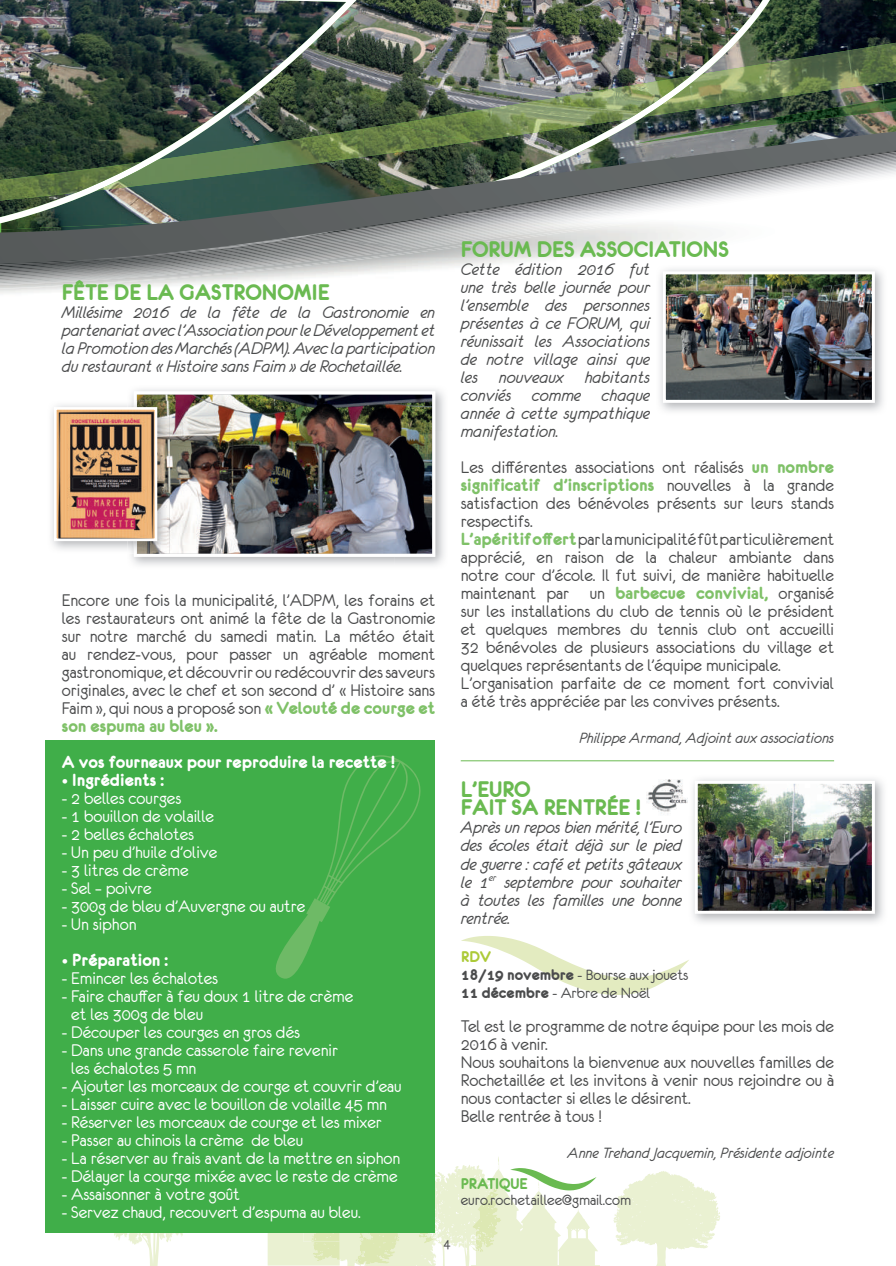
<style>
.page{position:relative;width:896px;height:1266px;background:#fff}
.page>*{position:absolute;margin:0;border:0;box-sizing:border-box;transform-origin:0 0}
.t1{font:24px/18px "Eurofurencebold";color:#6aba51}
.t2{font:18.75px/18px "Eurofurenceregular";color:#4b4c4d}
.t3{font:18.75px/18px "Eurofurenceregular";color:#fff}
.t4{font:18.75px/18px "Eurofurenceitalic";letter-spacing:-.01em;color:#4b4c4d;text-align:justify}
.t5{font:18.75px "Eurofurencebold";color:#fff}
.t6{font:18.75px "Eurofurencebold";color:#7fc168}
.t7{font:16.5px/18px "Eurofurenceregular";color:#4b4c4d}
.t8{font:16.5px "Eurofurenceitalic";color:#4b4c4d}
.t9{font:16.5px "Eurofurencebold";color:#6aba51}
.t10{font:16.5px "Eurofurencebold";color:#acca37}
.t11{font:15px "Eurofurenceregular";color:#4b4c4d}
.s1{font-family:"Eurofurencebold";color:#7fc168}
.s2{font-family:"Helvetica";font-weight:300;font-size:12.75px}
.s3{font-family:"Eurofurenceregular";color:#4b4c4d}
.s4{font-family:"Eurofurencebold"}
</style>
<div class="page">
<svg style="left:613px;top:1171px;width:107px;height:94px"></svg>
<svg style="left:103px;top:1232px;width:158px;height:33px"></svg>
<svg style="left:778px;top:0;width:117px;height:40px;background:#152220"></svg>
<img style="left:360px;top:0;width:418px;height:129px">
<img style="left:0;top:0;width:360px;height:129px">
<img style="left:0;top:264px;width:426px;height:25px">
<img style="left:363px;top:124px;width:33px;height:5px">
<img style="left:643px;top:40px;width:252px;height:55px">
<img style="left:396px;top:76px;width:238px;height:53px">
<svg style="left:628px;top:74px;width:74px;height:45px;background:#8c9c74"></svg>
<svg style="left:0;top:129px;width:895px;height:135px"></svg>
<img style="left:634px;top:95px;width:261px;height:49px">
<div style="left:46px;top:740px;width:389px;height:492px;background:#40ae49"></div>
<svg style="left:275px;top:755px;width:146px;height:223px"></svg>
<svg style="left:461px;top:936px;width:228px;height:59px"></svg>
<svg style="left:267px;top:1157px;width:333px;height:109px"></svg>
<img style="left:131px;top:389px;width:313px;height:41px">
<img style="left:394px;top:430px;width:50px;height:136px">
<img style="left:134px;top:391px;width:301px;height:165px">
<img style="left:666px;top:275px;width:204px;height:124px">
<div style="left:662px;top:271px;width:212px;height:132px;border:3px solid #fff"></div>
<img style="left:51px;top:401px;width:119px;height:152px">
<img style="left:58px;top:411px;width:95px;height:126px">
<div style="left:54px;top:407px;width:103px;height:134px;border:3px solid #fff"></div>
<img style="left:646px;top:779px;width:42px;height:36px">
<img style="left:698px;top:784px;width:172px;height:125px">
<div style="left:694px;top:780px;width:180px;height:133px;border:3px solid #fff"></div>
<hr style="left:460px;top:760px;width:374px;height:1px;background:#6aba51">
<p class="t1" style="left:62px;top:283px;width:269px">FÊTE DE LA GASTRONOMIE</p>
<p class="t4" style="left:62px;top:303px;width:375px">Millésime 2016 de la fête de la Gastronomie en partenariat avec l’Association pour le Développement et la Promotion des Marchés (ADPM). Avec la participation du restaurant « Histoire sans Faim » de Rochetaillée.</p>
<p class="t2" style="left:62px;top:591px;width:375px;text-align:justify">Encore une fois la municipalité, l’ADPM, les forains et les restaurateurs ont animé la fête de la Gastronomie sur notre marché du samedi matin. La météo était au rendez-vous, pour passer un agréable moment gastronomique, et découvrir ou redécouvrir des saveurs originales, avec le chef et son second d’ « Histoire sans Faim », qui nous a proposé son <span class="s1">« Velouté de courge et</span></p>
<p class="t6" style="left:62px;top:716px;width:157px">son espuma au bleu ».</p>
<p class="t5" style="left:62px;top:752px;width:335px">A vos fourneaux pour reproduire la recette !</p>
<p class="t5" style="left:62px;top:770px;width:104px"><span class="s2">•</span> Ingrédients :</p>
<p class="t3" style="left:62px;top:789px;width:121px">- 2 belles courges</p>
<p class="t3" style="left:62px;top:807px;width:154px">- 1 bouillon de volaille</p>
<p class="t3" style="left:62px;top:825px;width:134px">- 2 belles échalotes</p>
<p class="t3" style="left:62px;top:843px;width:157px">- Un peu d’huile d’olive</p>
<p class="t3" style="left:62px;top:861px;width:128px">- 3 litres de crème</p>
<p class="t3" style="left:62px;top:879px;width:91px">- Sel – poivre</p>
<p class="t3" style="left:62px;top:897px;width:245px">- 300g de bleu d’Auvergne ou autre</p>
<p class="t3" style="left:62px;top:915px;width:76px">- Un siphon</p>
<p class="t5" style="left:62px;top:950px;width:108px"><span class="s2">•</span> Préparation :</p>
<p class="t3" style="left:62px;top:969px;width:158px">- Emincer les échalotes</p>
<p class="t3" style="left:71px;top:987px;width:283px;text-indent:-9px">- Faire chauffer à feu doux 1 litre de crème et les 300g de bleu</p>
<p class="t3" style="left:62px;top:1023px;width:240px">- Découper les courges en gros dés</p>
<p class="t3" style="left:71px;top:1041px;width:268px;text-indent:-9px">- Dans une grande casserole faire revenir les échalotes 5 mn</p>
<p class="t3" style="left:62px;top:1077px;width:341px">- Ajouter les morceaux de courge et couvrir d’eau</p>
<p class="t3" style="left:62px;top:1095px;width:326px">- Laisser cuire avec le bouillon de volaille 45 mn</p>
<p class="t3" style="left:62px;top:1113px;width:321px">- Réserver les morceaux de courge et les mixer</p>
<p class="t3" style="left:62px;top:1131px;width:243px">- Passer au chinois la crème de bleu</p>
<p class="t3" style="left:62px;top:1149px;width:340px">- La réserver au frais avant de la mettre en siphon</p>
<p class="t3" style="left:62px;top:1167px;width:337px">- Délayer la courge mixée avec le reste de crème</p>
<p class="t3" style="left:62px;top:1185px;width:179px">- Assaisonner à votre goût</p>
<p class="t3" style="left:62px;top:1203px;width:300px">- Servez chaud, recouvert d’espuma au bleu.</p>
<p class="t11" style="left:443px;top:1235px;width:9px">4</p>
<p class="t1" style="left:460px;top:240px;width:270px">FORUM DES ASSOCIATIONS</p>
<p class="t4" style="left:460px;top:260px;width:191px">Cette édition 2016 fut une très belle journée pour l’ensemble des personnes présentes à ce FORUM, qui réunissait les Associations de notre village ainsi que les nouveaux habitants conviés comme chaque année à cette sympathique manifestation.</p>
<p class="t2" style="left:460px;top:458px;width:375px">Les différentes associations ont réalisés <span class="s1">un nombre</span></p>
<p class="t6" style="left:460px;top:476px;width:375px">significatif d’inscriptions <span class="s3">nouvelles à la grande</span></p>
<p class="t2" style="left:460px;top:494px;width:375px">satisfaction des bénévoles présents sur leurs stands respectifs.<br><span class="s1">L’apéritif offert</span> par la municipalité fût particulièrement apprécié, en raison de la chaleur ambiante dans notre cour d’école. Il fut suivi, de manière habituelle maintenant par un <span class="s1">barbecue convivial,</span> organisé sur les installations du club de tennis où le président et quelques membres du tennis club ont accueilli 32 bénévoles de plusieurs associations du village et quelques représentants de l’équipe municipale.<br>L’organisation parfaite de ce moment fort convivial a été très appréciée par les convives présents.</p>
<p class="t8" style="left:579px;top:730px;width:256px">Philippe Armand, Adjoint aux associations</p>
<p class="t1" style="left:460px;top:780px;width:182px">L’EURO<br>FAIT SA RENTRÉE !</p>
<p class="t4" style="left:460px;top:818px;width:223px">Après un repos bien mérité, l’Euro des écoles était déjà sur le pied de guerre : café et petits gâteaux le 1<sup>er</sup> septembre pour souhaiter à toutes les familles une bonne rentrée.</p>
<p class="t10" style="left:461px;top:948px;width:31px">RDV</p>
<p class="t7" style="left:461px;top:966px;width:229px"><span class="s4">18/19 novembre</span> - Bourse aux jouets<br><span class="s4">11 décembre</span> - Arbre de Noël</p>
<p class="t2" style="left:460px;top:1016px;width:375px">Tel est le programme de notre équipe pour les mois de 2016 à venir.<br>Nous souhaitons la bienvenue aux nouvelles familles de Rochetaillée et les invitons à venir nous rejoindre ou à nous contacter si elles le désirent.<br>Belle rentrée à tous !</p>
<p class="t8" style="left:567px;top:1144px;width:268px">Anne Trehand Jacquemin, Présidente adjointe</p>
<p class="t9" style="left:460px;top:1175px;width:68px">PRATIQUE</p>
<p class="t7" style="left:460px;top:1191px;width:172px">euro.rochetaillee@gmail.com</p>
</div>
